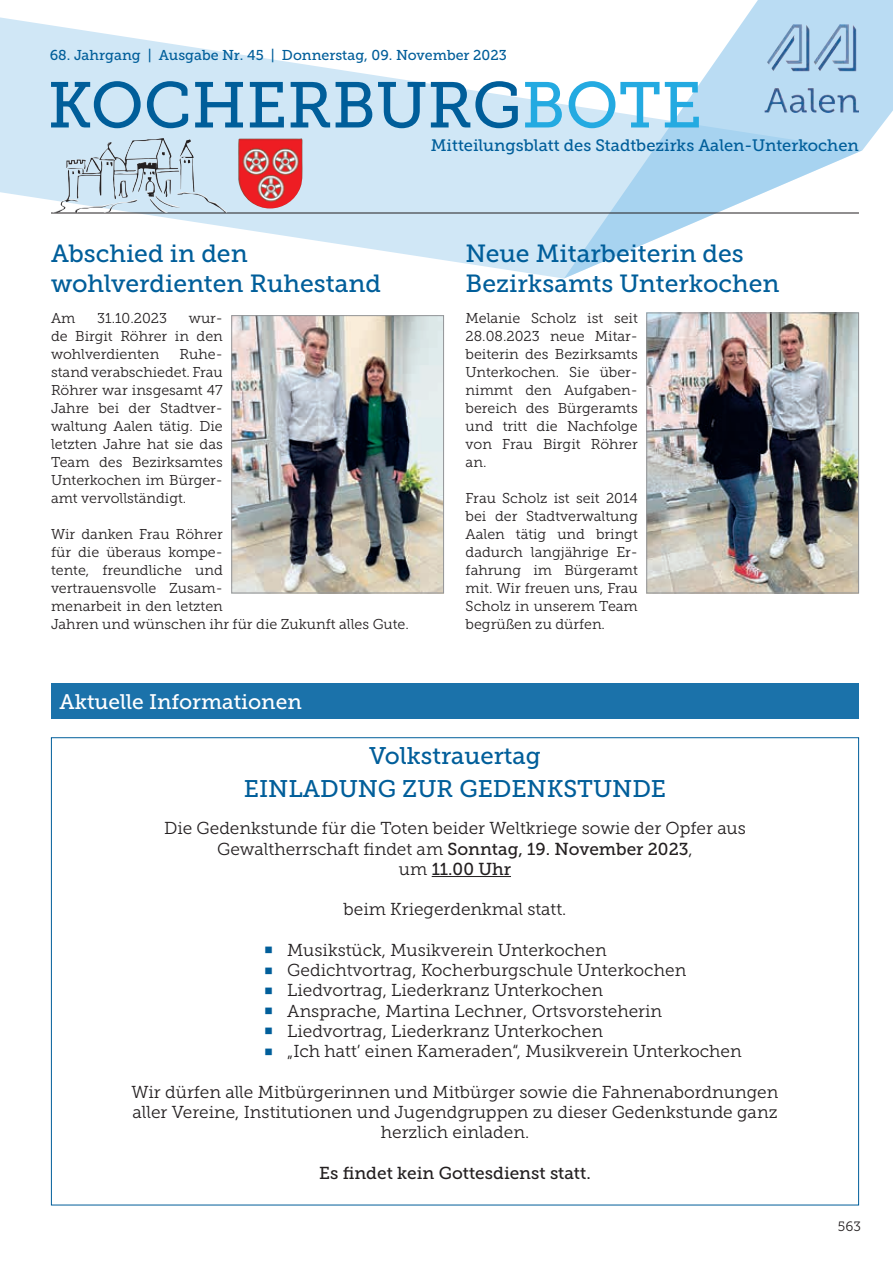
<style>
.page{position:relative;width:893px;height:1263px;background:#fff}
.page>*{position:absolute;margin:0;border:0;box-sizing:border-box;transform-origin:0 0}
.t1{font:64.5px "Museo Slab 500";color:#005e9a}
.t2{font:24.75px/30px "Museo Slab 500";color:#005e9a}
.t3{font:24px/33px "Museo Slab 500";color:#005e9a;text-align:center}
.t4{font:21px "Museo Slab 500";color:#fff}
.t5{font:17.25px/20.2px "Museo Slab 300";color:#231f20;text-align:center}
.t6{font:17.25px "Museo Slab 500";color:#231f20}
.t7{font:16.5px "Museo Slab 500";color:#005e9a}
.t8{font:14.25px/18px "Museo Slab 300";color:#231f20;text-align:justify}
.t9{font:14.25px "Museo Slab 500";color:#005e9a}
.t10{font:13.5px "Museo Slab 300";color:#231f20}
.s1{color:#24aae1}
.s2{font-family:"Museo Slab 500"}
.s3{font-family:"Museo Slab 300"}
.s4{color:#005e9a}
</style>
<div class="page">
<svg style="left:0;top:17px;width:564px;height:262px;fill:#d0e7f6"></svg>
<svg style="left:564px;top:0;width:329px;height:279px"></svg>
<img style="left:831px;top:24px;width:25px;height:47px">
<hr style="left:51px;top:213px;width:808px;height:1px;background:#231f20">
<img style="left:238px;top:138px;width:65px;height:70px">
<img style="left:99px;top:138px;width:87px;height:61px">
<img style="left:233px;top:317px;width:209px;height:274px">
<div style="left:231px;top:315px;width:213px;height:278px;border:1px solid #939598"></div>
<img style="left:648px;top:315px;width:209px;height:276px">
<div style="left:646px;top:313px;width:213px;height:280px;border:1px solid #939598"></div>
<div style="left:51px;top:683px;width:808px;height:36px;background:#1b72aa"></div>
<hr style="left:432px;top:876px;width:79px;height:1px;background:#231f20">
<p class="t9" style="left:50px;top:47px;width:459px">68. Jahrgang | Ausgabe Nr. 45 | Donnerstag, 09. November 2023</p>
<h1 class="t1" style="left:48px;top:69px;width:656px">KOCHERBURG<span class="s1">BOTE</span></h1>
<p class="t7" style="left:431px;top:136px;width:430px">Mitteilungsblatt des Stadtbezirks Aalen-Unterkochen</p>
<h2 class="t2" style="left:51px;top:238px;width:332px">Abschied in den wohlverdienten Ruhestand</h2>
<h2 class="t2" style="left:466px;top:238px;width:316px">Neue Mitarbeiterin des<br>Bezirksamts Unterkochen</h2>
<p class="t8" style="left:51px;top:309px;width:26px">Am</p>
<p class="t8" style="left:97px;top:309px;width:71px">31.10.2023</p>
<p class="t8" style="left:51px;top:309px;width:173px;text-indent:138px">wur&shy;de Birgit Röhrer in den wohlverdienten</p>
<p class="t8" style="left:51px;top:345px;width:173px;text-indent:129px">Ruhe&shy;stand verabschiedet. Frau Röhrer war insgesamt 47<br>Jahre bei der Stadtver&shy;waltung Aalen tätig. Die letzten Jahre hat sie das Team des Bezirksamtes Unterkochen im Bürger&shy;amt vervollständigt.</p>
<p class="t8" style="left:51px;top:525px;width:359px;text-align:left">Wir danken Frau Röhrer<br>für die überaus kompe-<br>tente, freundliche und<br>vertrauensvolle Zusam-<br>menarbeit in den letzten<br>Jahren und wünschen ihr für die Zukunft alles Gute.</p>
<p class="t8" style="left:466px;top:309px;width:174px">Melanie Scholz ist seit 28.08.2023 neue Mitar&shy;beiterin des Bezirksamts Unterkochen. Sie über&shy;nimmt den Aufgaben&shy;bereich des Bürgeramts und tritt die Nachfolge von Frau Birgit Röhrer an.</p>
<p class="t8" style="left:466px;top:489px;width:174px">Frau Scholz ist seit 2014 bei der Stadtverwaltung Aalen tätig und bringt dadurch langjährige Er&shy;fahrung im Bürgeramt mit. Wir freuen uns, Frau Scholz in unserem Team begrüßen zu dürfen.</p>
<h3 class="t4" style="left:60px;top:690px;width:244px">Aktuelle Informationen</h3>
<h3 class="t3" style="left:244px;top:739px;width:424px">Volkstrauertag<br>EINLADUNG ZUR GEDENKSTUNDE</h3>
<p class="t5" style="left:164px;top:818px;width:583px">Die Gedenkstunde für die Toten beider Weltkriege sowie der Opfer aus<br>Gewaltherrschaft findet am <span class="s2">Sonntag, 19. November 2023</span>,</p>
<p class="t6" style="left:399px;top:859px;width:114px"><span class="s3">um</span> 11.00 Uhr</p>
<p class="t5" style="left:343px;top:899px;width:224px">beim Kriegerdenkmal statt.</p>
<p class="t5" style="left:264px;top:940px;width:344px"><span class="s4">■</span> Musikstück, Musikverein Unterkochen</p>
<p class="t5" style="left:264px;top:960px;width:423px"><span class="s4">■</span> Gedichtvortrag, Kocherburgschule Unterkochen</p>
<p class="t5" style="left:264px;top:980px;width:340px"><span class="s4">■</span> Liedvortrag, Liederkranz Unterkochen</p>
<p class="t5" style="left:264px;top:1001px;width:399px"><span class="s4">■</span> Ansprache, Martina Lechner, Ortsvorsteherin</p>
<p class="t5" style="left:264px;top:1021px;width:340px"><span class="s4">■</span> Liedvortrag, Liederkranz Unterkochen</p>
<p class="t5" style="left:264px;top:1041px;width:479px"><span class="s4">■</span> „Ich hatt’ einen Kameraden“, Musikverein Unterkochen</p>
<p class="t5" style="left:132px;top:1082px;width:648px">Wir dürfen alle Mitbürgerinnen und Mitbürger sowie die Fahnenabordnungen aller Vereine, Institutionen und Jugendgruppen zu dieser Gedenkstunde ganz herzlich einladen.</p>
<p class="t6" style="left:319px;top:1163px;width:273px">Es findet kein Gottesdienst statt.</p>
<p class="t10" style="left:838px;top:1218px;width:25px">563</p>
</div>
